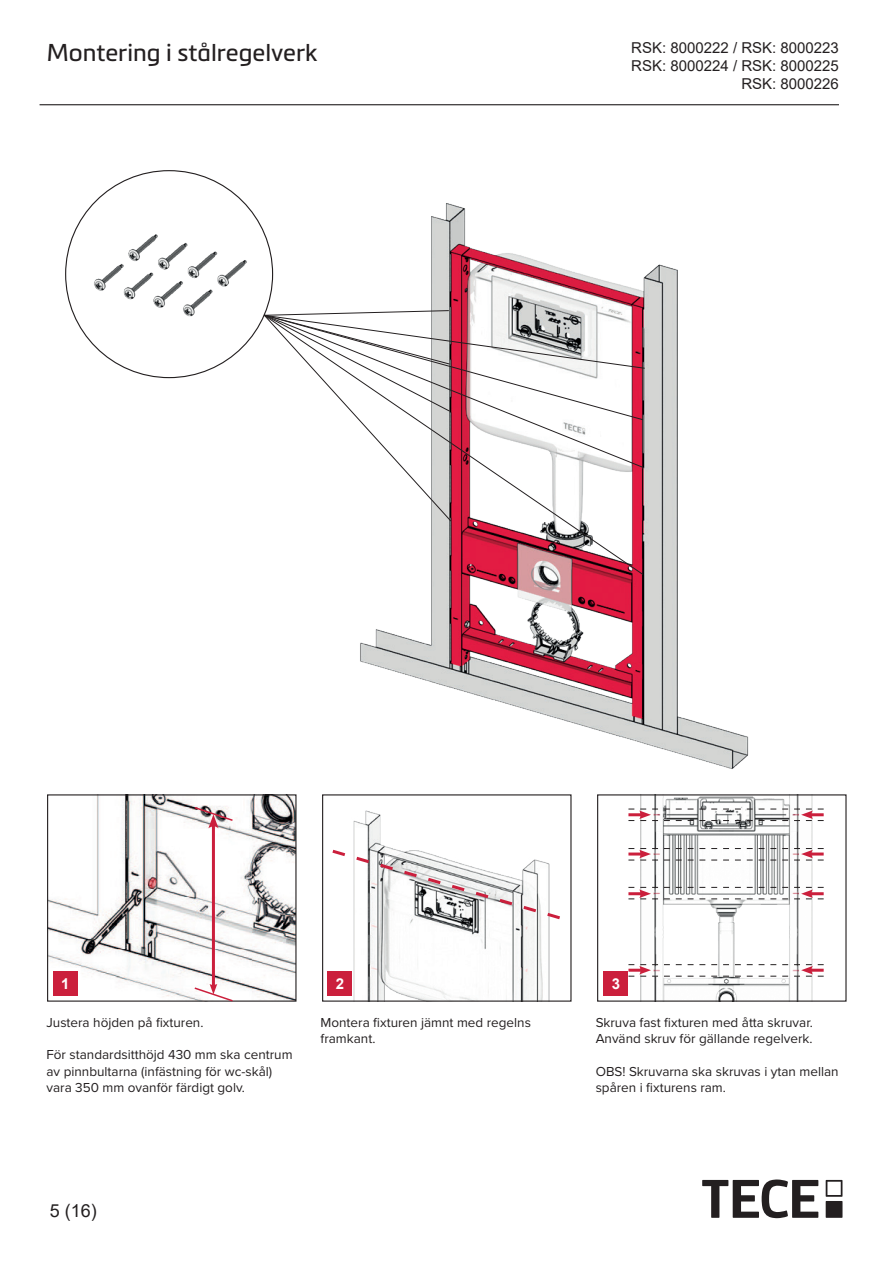
<style>
.page{position:relative;width:893px;height:1263px;background:#fff}
.page>*{position:absolute;margin:0;border:0;box-sizing:border-box;transform-origin:0 0}
.t1{font:24px "Metronic Pro";color:#231f20}
.t2{font:18px "Arial";color:#231f20}
.t3{font:15px/18px "Arial";color:#231f20;text-align:right}
.t4{font:700 15px "Arial";color:#fff}
.t5{font:13.5px/16.2px "Proxima Nova";color:#231f20}
</style>
<div class="page">
<img style="left:360px;top:203px;width:389px;height:566px">
<img style="left:49px;top:796px;width:246px;height:204px">
<div style="left:47px;top:794px;width:250px;height:208px;border:1px solid #231f20"></div>
<img style="left:327px;top:810px;width:223px;height:190px">
<img style="left:603px;top:796px;width:221px;height:204px">
<img style="left:66px;top:171px;width:207px;height:207px;border-radius:103px">
<div style="left:604px;top:971px;width:24px;height:24px;background:#cb1f3c"></div>
<div style="left:328px;top:971px;width:24px;height:24px;background:#cb1f3c"></div>
<hr style="left:212px;top:824px;width:3px;height:162px;background:#cb1f3c">
<svg style="left:193px;top:806px;width:41px;height:22px"></svg>
<svg style="left:193px;top:984px;width:41px;height:18px"></svg>
<svg style="left:329px;top:847px;width:231px;height:74px"></svg>
<div style="left:53px;top:971px;width:24px;height:24px;background:#cb1f3c"></div>
<svg style="left:628px;top:809px;width:196px;height:12px"></svg>
<svg style="left:628px;top:848px;width:196px;height:13px"></svg>
<svg style="left:628px;top:887px;width:196px;height:13px"></svg>
<svg style="left:628px;top:964px;width:196px;height:13px"></svg>
<svg style="left:264px;top:310px;width:381px;height:211px"></svg>
<svg style="left:264px;top:315px;width:379px;height:260px"></svg>
<div style="left:826px;top:1201px;width:16px;height:17px;background:#231f20"></div>
<svg style="left:826px;top:1180px;width:16px;height:17px"></svg>
<svg style="left:702px;top:1179px;width:116px;height:39px"></svg>
<hr style="left:40px;top:104px;width:799px;height:1px;background:#231f20">
<h1 class="t1" style="left:47px;top:36px;width:272px">Montering i stålregelverk</h1>
<p class="t3" style="left:631px;top:39px;width:209px">RSK: 8000222 / RSK: 8000223<br>RSK: 8000224 / RSK: 8000225<br>RSK: 8000226</p>
<p class="t4" style="left:61px;top:973px;width:10px">1</p>
<p class="t4" style="left:336px;top:973px;width:10px">2</p>
<p class="t4" style="left:612px;top:973px;width:10px">3</p>
<p class="t5" style="left:46px;top:1014px;width:159px">Justera höjden på fixturen.</p>
<p class="t5" style="left:46px;top:1046px;width:248px">För standardsitthöjd 430 mm ska centrum av pinnbultarna (infästning för wc-skål) vara 350 mm ovanför färdigt golv.</p>
<p class="t5" style="left:321px;top:1014px;width:212px">Montera fixturen jämnt med regelns framkant.</p>
<h2 class="t2" style="left:50px;top:1198px;width:49px">5 (16)</h2>
<p class="t5" style="left:596px;top:1014px;width:219px">Skruva fast fixturen med åtta skruvar.<br>Använd skruv för gällande regelverk.</p>
<p class="t5" style="left:596px;top:1062px;width:244px">OBS! Skruvarna ska skruvas i ytan mellan spåren i fixturens ram.</p>
</div>
